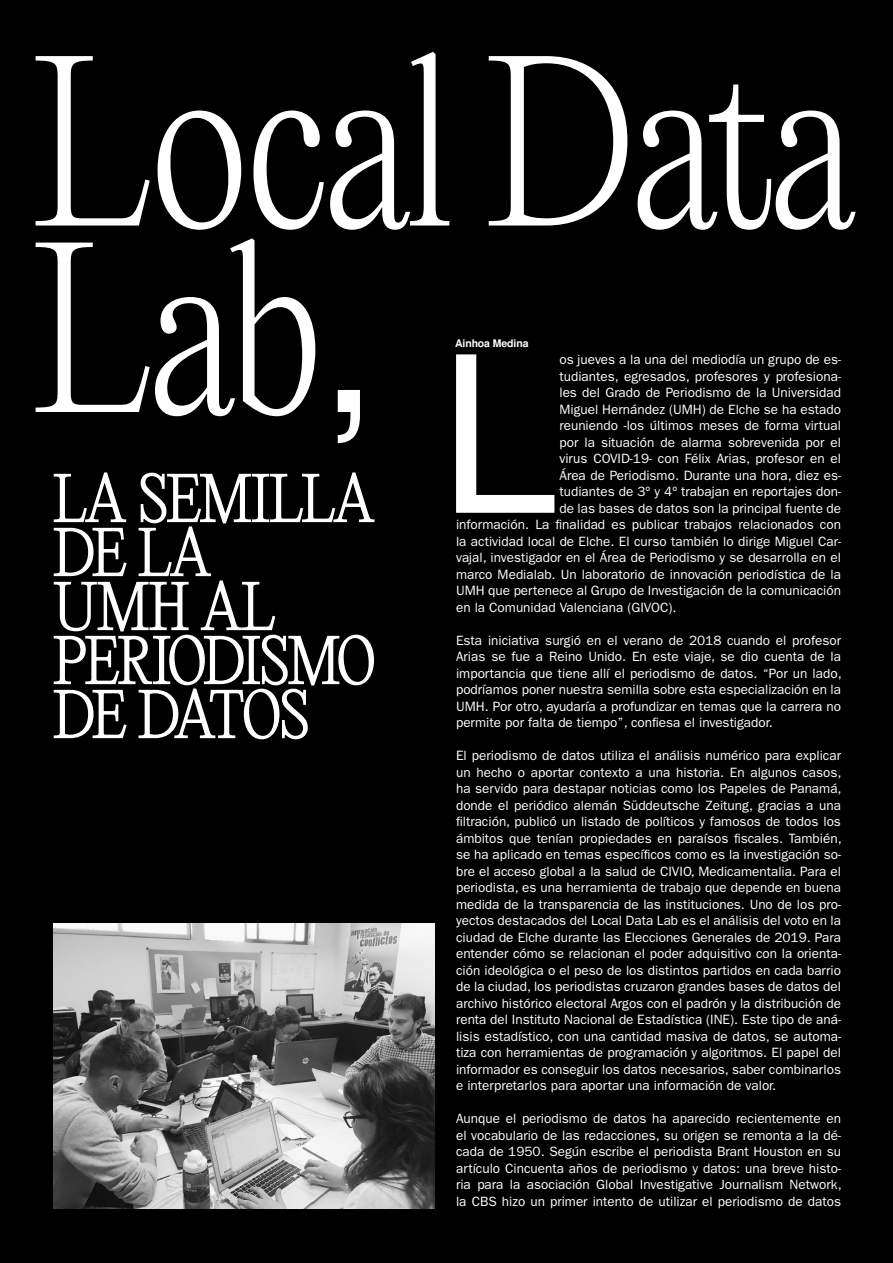
<style>
.page{position:relative;width:893px;height:1263px;background:#000}
.page>*{position:absolute;margin:0;border:0;box-sizing:border-box;transform-origin:0 0}
.t1{font:217.2px "Free Sans";color:#fff}
.t2{font:200 211.8px/186.4px "Editorial New";letter-spacing:-.025em;color:#fff}
.t3{font:200 58.5px/54px "Editorial New";letter-spacing:-.025em;color:#fff}
.t4{font:13.5px/16.5px "ITC Franklin Gothic Std";color:#fff;text-align:justify}
.t5{font:700 10.5px "Free Sans";color:#fff}
.s1{font-family:"Free Sans";font-weight:400}
</style>
<div class="page">
<svg style="left:53px;top:472px;width:322px;height:268px"></svg>
<img style="left:53px;top:923px;width:381px;height:286px">
<h2 class="t2" style="left:31px;top:48px;width:828px">LOCAL DATA<br>LAB<span class="s1">,</span></h2>
<h3 class="t3" style="left:53px;top:471px;width:324px">LA SEMILLA<br>DE LA<br>UMH AL<br>PERIODI SMO<br>DE DATOS</h3>
<p class="t5" style="left:455px;top:335px;width:75px">Ainhoa Medina</p>
<h1 class="t1" style="left:439px;top:285px;width:122px">L</h1>
<p class="t4" style="left:559px;top:351px;width:283px">os jueves a la una del mediodía un grupo de es-</p>
<p class="t4" style="left:559px;top:368px;width:283px">tudiantes, egresados, profesores y profesiona-</p>
<p class="t4" style="left:559px;top:384px;width:283px">les del Grado de Periodismo de la Universidad</p>
<p class="t4" style="left:559px;top:401px;width:283px">Miguel Hernández (UMH) de Elche se ha estado</p>
<p class="t4" style="left:559px;top:417px;width:283px">reuniendo -los últimos meses de forma virtual</p>
<p class="t4" style="left:559px;top:434px;width:283px">por la situación de alarma sobrevenida por el</p>
<p class="t4" style="left:559px;top:450px;width:283px">virus COVID-19- con Félix Arias, profesor en el</p>
<p class="t4" style="left:559px;top:467px;width:283px">Área de Periodismo. Durante una hora, diez es-</p>
<p class="t4" style="left:559px;top:483px;width:283px">tudiantes de 3º y 4º trabajan en reportajes don-</p>
<p class="t4" style="left:559px;top:500px;width:283px">de las bases de datos son la principal fuente de</p>
<p class="t4" style="left:456px;top:516px;width:386px">información. La finalidad es publicar trabajos relacionados con</p>
<p class="t4" style="left:456px;top:533px;width:386px">la actividad local de Elche. El curso también lo dirige Miguel Car-</p>
<p class="t4" style="left:456px;top:549px;width:386px">vajal, investigador en el Área de Periodismo y se desarrolla en el</p>
<p class="t4" style="left:456px;top:566px;width:386px">marco Medialab. Un laboratorio de innovación periodística de la</p>
<p class="t4" style="left:456px;top:582px;width:386px">UMH que pertenece al Grupo de Investigación de la comunicación</p>
<p class="t4" style="left:456px;top:599px;width:222px">en la Comunidad Valenciana (GIVOC).</p>
<p class="t4" style="left:456px;top:632px;width:387px">Esta iniciativa surgió en el verano de 2018 cuando el profesor Arias se fue a Reino Unido. En este viaje, se dio cuenta de la importancia que tiene allí el periodismo de datos. “Por un lado, podríamos poner nuestra semilla sobre esta especialización en la UMH. Por otro, ayudaría a profundizar en temas que la carrera no permite por falta de tiempo”, confiesa el investigador.</p>
<p class="t4" style="left:456px;top:747px;width:387px">El periodismo de datos utiliza el análisis numérico para explicar un hecho o aportar contexto a una historia. En algunos casos, ha servido para destapar noticias como los Papeles de Panamá, donde el periódico alemán Süddeutsche Zeitung, gracias a una filtración, publicó un listado de políticos y famosos de todos los ámbitos que tenían propiedades en paraísos fiscales. También, se ha aplicado en temas específicos como es la investigación so&shy;bre el acceso global a la salud de CIVIO, Medicamentalia. Para el periodista, es una herramienta de trabajo que depende en buena medida de la transparencia de las instituciones. Uno de los pro&shy;yectos destacados del Local Data Lab es el análisis del voto en la ciudad de Elche durante las Elecciones Generales de 2019. Para entender cómo se relacionan el poder adquisitivo con la orienta&shy;ción ideológica o el peso de los distintos partidos en cada barrio de la ciudad, los periodistas cruzaron grandes bases de datos del archivo histórico electoral Argos con el padrón y la distribución de renta del Instituto Nacional de Estadística (INE). Este tipo de aná&shy;lisis estadístico, con una cantidad masiva de datos, se automa&shy;tiza con herramientas de programación y algoritmos. El papel del informador es conseguir los datos necesarios, saber combinarlos e interpretarlos para aportar una información de valor.</p>
<p class="t4" style="left:456px;top:1110px;width:387px">Aunque el periodismo de datos ha aparecido recientemente en el vocabulario de las redacciones, su origen se remonta a la dé&shy;cada de 1950. Según escribe el periodista Brant Houston en su artículo Cincuenta años de periodismo y datos: una breve histo&shy;ria para la asociación Global Investigative Journalism Network, la CBS hizo un primer intento de utilizar el periodismo de datos</p>
</div>
